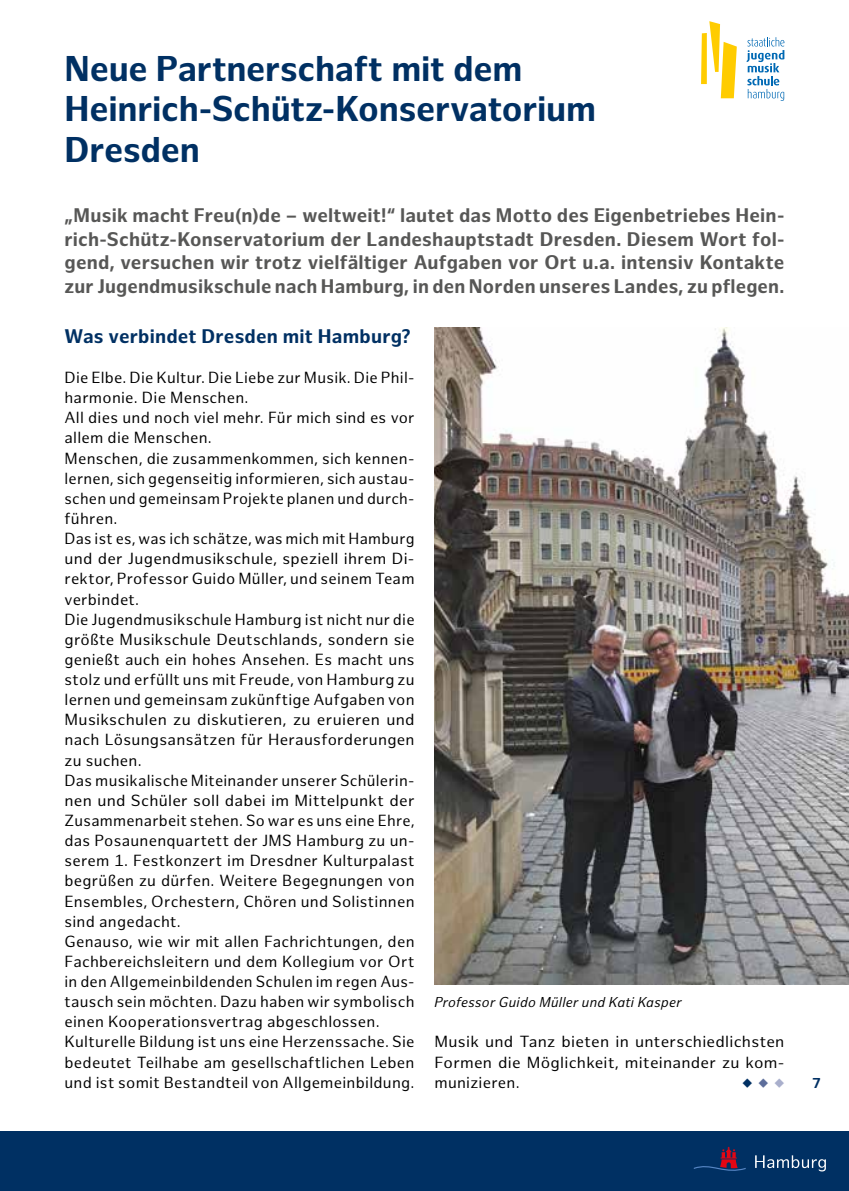
<style>
.page{position:relative;width:849px;height:1191px;background:#fff}
.page>*{position:absolute;margin:0;border:0;box-sizing:border-box;transform-origin:0 0}
.t1{font:700 35px/40.2px "Hamburg Sans";letter-spacing:-.005em;color:#003063}
.t2{font:700 19.25px/23.6px "Hamburg Sans";letter-spacing:.01em;color:#575756;text-align:justify}
.t3{font:700 19.25px "Hamburg Sans";letter-spacing:.01em;color:#003063}
.t4{font:17.5px "FF Dingbats Basic Forms";color:#003063}
.t5{font:15.75px/20.1px "Hamburg Sans";letter-spacing:.015em;color:#000}
.t6{font:italic 14px "Hamburg Sans";letter-spacing:.02em;color:#000}
.t7{font:700 14px "Hamburg Sans";color:#003063}
.s1{color:#5d6e9b}
.s2{color:#a9afcc}
</style>
<div class="page">
<div style="left:0;top:1131px;width:848px;height:60px;background:#003063"></div>
<svg style="left:693px;top:1146px;width:52px;height:25px"></svg>
<svg style="left:755px;top:1155px;width:70px;height:16px"></svg>
<svg style="left:701px;top:21px;width:35px;height:77px"></svg>
<svg style="left:746px;top:37px;width:38px;height:64px"></svg>
<img style="left:434px;top:328px;width:414px;height:656px">
<h1 class="t1" style="left:64px;top:50px;width:533px">Neue Partnerschaft mit dem<br>Heinrich-Schütz-Konservatorium<br>Dresden</h1>
<p class="t2" style="left:64px;top:204px;width:721px">„Musik macht Freu(n)de – weltweit!“ lautet das Motto des Eigenbetriebes Hein&shy;rich-Schütz-Konservatorium der Landeshauptstadt Dresden. Diesem Wort fol&shy;gend, versuchen wir trotz vielfältiger Aufgaben vor Ort u.a. intensiv Kontakte zur Jugendmusikschule nach Hamburg, in den Norden unseres Landes, zu pflegen.</p>
<p class="t3" style="left:64px;top:325px;width:347px">Was verbindet Dresden mit Hamburg?</p>
<p class="t5" style="left:64px;top:368px;width:351px">Die Elbe. Die Kultur. Die Liebe zur Musik. Die Phil&shy;harmonie. Die Menschen.<br>All dies und noch viel mehr. Für mich sind es vor allem die Menschen.<br>Menschen, die zusammenkommen, sich kennen&shy;lernen, sich gegenseitig informieren, sich austau&shy;schen und gemeinsam Projekte planen und durch&shy;führen.<br>Das ist es, was ich schätze, was mich mit Hamburg und der Jugendmusikschule, speziell ihrem Di&shy;rektor, Professor Guido Müller, und seinem Team verbindet.<br>Die Jugendmusikschule Hamburg ist nicht nur die größte Musikschule Deutschlands, sondern sie genießt auch ein hohes Ansehen. Es macht uns stolz und erfüllt uns mit Freude, von Hamburg zu lernen und gemeinsam zukünftige Aufgaben von Musikschulen zu diskutieren, zu eruieren und nach Lösungsansätzen für Herausforderungen zu suchen.<br>Das musikalische Miteinander unserer Schülerin&shy;nen und Schüler soll dabei im Mittelpunkt der Zusammenarbeit stehen. So war es uns eine Ehre, das Posaunenquartett der JMS Hamburg zu un&shy;serem 1. Festkonzert im Dresdner Kulturpalast begrüßen zu dürfen. Weitere Begegnungen von Ensembles, Orchestern, Chören und Solistinnen sind angedacht.<br>Genauso, wie wir mit allen Fachrichtungen, den Fachbereichsleitern und dem Kollegium vor Ort in den Allgemeinbildenden Schulen im regen Aus&shy;tausch sein möchten. Dazu haben wir symbolisch einen Kooperationsvertrag abgeschlossen.<br>Kulturelle Bildung ist uns eine Herzenssache. Sie bedeutet Teilhabe am gesellschaftlichen Leben und ist somit Bestandteil von Allgemeinbildung.</p>
<p class="t6" style="left:434px;top:994px;width:249px">Professor Guido Müller und Kati Kasper</p>
<p class="t5" style="left:434px;top:1032px;width:351px;text-align:justify">Musik und Tanz bieten in unterschiedlichsten Formen die Möglichkeit, miteinander zu kom&shy;munizieren.</p>
<p class="t4" style="left:741px;top:1072px;width:46px">▲<span class="s1">▲</span><span class="s2">▲</span></p>
<p class="t7" style="left:812px;top:1074px;width:10px">7</p>
</div>
